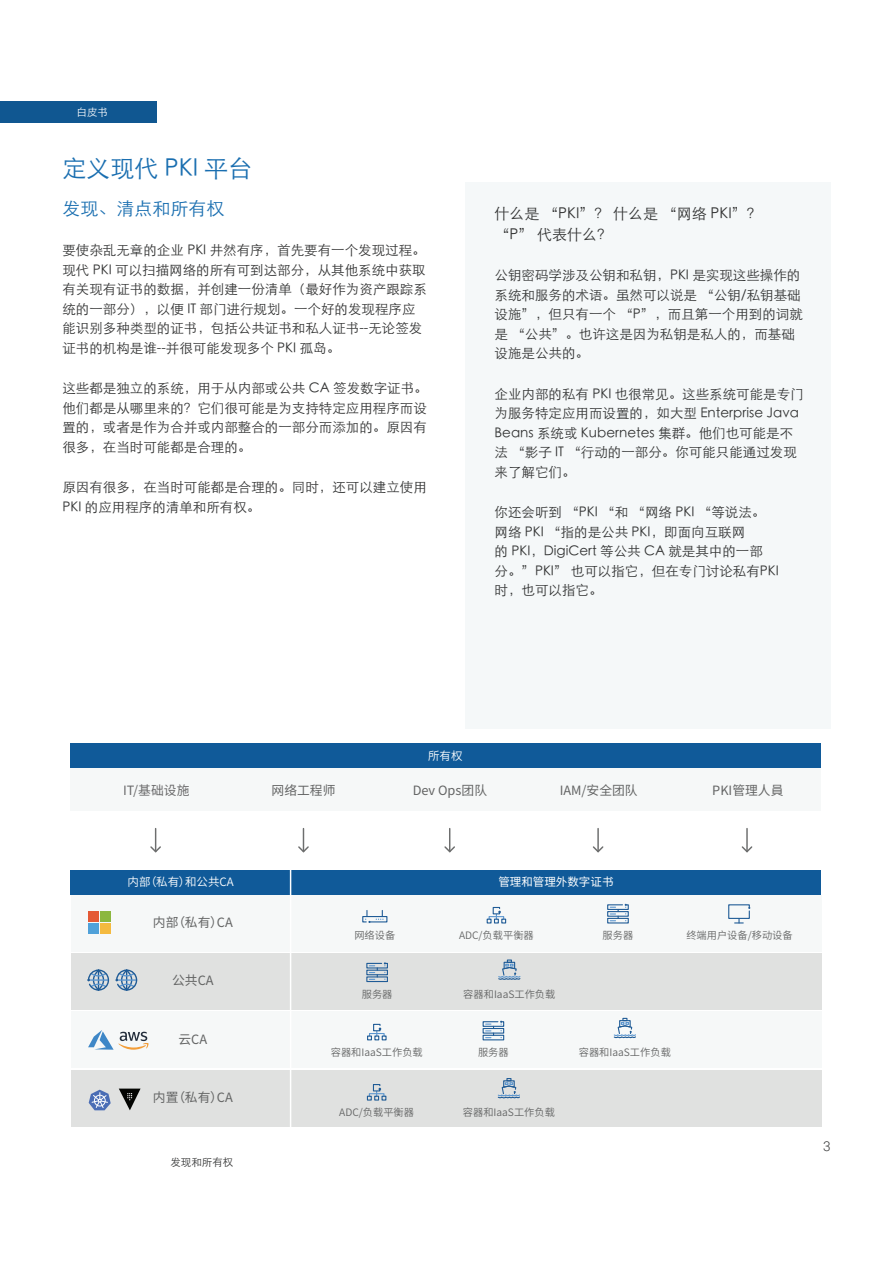
<style>
.page{position:relative;width:893px;height:1263px;background:#fff}
.page>*{position:absolute;margin:0;border:0;box-sizing:border-box;transform-origin:0 0}
.t1{font:24px "ST Xihei";color:#196eb0}
.t2{font:18px "ST Xihei";color:#196eb0}
.t3{font:15px/21px "ST Xihei";color:#333434}
.t4{font:13.5px/19.5px "ST Xihei";color:#333434}
.t5{font:300 13.5px "Roboto";color:#333434}
.t6{font:12.75px "Source Han Sans CN";color:#646565}
.t7{font:12.75px "Source Han Sans CN";color:#6a6a6b}
.t8{font:11.55px "Source Han Sans CN";color:#fff}
.t9{font:11.55px "Source Han Sans CN";color:#fff}
.t10{font:10.5px "ST Xihei";color:#333434}
.t11{font:10.5px "ST Xihei";color:#fff}
.t12{font:10.2px "Source Han Sans CN";color:#646565}
</style>
<div class="page">
<div style="left:0;top:101px;width:157px;height:22px;background:#105791"></div>
<div style="left:465px;top:183px;width:365px;height:546px;background:#f5f8f9"></div>
<div style="left:70px;top:763px;width:751px;height:48px;background:#f6f8f8"></div>
<div style="left:70px;top:743px;width:751px;height:24px;background:#105a99"></div>
<div style="left:70px;top:870px;width:751px;height:24px;background:#105a99"></div>
<div style="left:71px;top:895px;width:750px;height:56px;background:#f6f8f8"></div>
<svg style="left:741px;top:846px;width:12px;height:7px"></svg>
<hr style="left:746px;top:828px;width:2px;height:24px;background:#6d6e6e">
<svg style="left:593px;top:846px;width:11px;height:7px"></svg>
<hr style="left:597px;top:828px;width:2px;height:24px;background:#6d6e6e">
<svg style="left:444px;top:828px;width:11px;height:25px"></svg>
<svg style="left:298px;top:828px;width:11px;height:25px"></svg>
<svg style="left:150px;top:828px;width:11px;height:25px"></svg>
<svg style="left:362px;top:910px;width:26px;height:13px"></svg>
<svg style="left:487px;top:906px;width:19px;height:17px"></svg>
<svg style="left:607px;top:904px;width:22px;height:17px"></svg>
<svg style="left:728px;top:904px;width:22px;height:19px"></svg>
<div style="left:100px;top:911px;width:11px;height:11px;background:#8cb73e"></div>
<div style="left:88px;top:911px;width:11px;height:11px;background:#e45935"></div>
<div style="left:100px;top:923px;width:11px;height:11px;background:#f4ba40"></div>
<div style="left:88px;top:923px;width:11px;height:11px;background:#50a1d9"></div>
<div style="left:71px;top:1012px;width:750px;height:56px;background:#f6f8f8"></div>
<svg style="left:367px;top:1023px;width:20px;height:17px"></svg>
<svg style="left:482px;top:1021px;width:23px;height:17px"></svg>
<div style="left:71px;top:953px;width:750px;height:56px;background:#e0e1e0"></div>
<svg style="left:87px;top:969px;width:62px;height:81px"></svg>
<div style="left:71px;top:1070px;width:750px;height:57px;background:#e0e1e0"></div>
<div style="left:366px;top:976px;width:22px;height:6px;border:1px solid #1f5b96"></div>
<svg style="left:366px;top:962px;width:22px;height:18px"></svg>
<svg style="left:498px;top:959px;width:23px;height:21px"></svg>
<svg style="left:613px;top:1018px;width:23px;height:21px"></svg>
<svg style="left:497px;top:1078px;width:23px;height:21px"></svg>
<hr style="left:290px;top:870px;width:1px;height:258px;background:#fff">
<svg style="left:89px;top:1090px;width:22px;height:20px"></svg>
<svg style="left:119px;top:1088px;width:22px;height:22px"></svg>
<svg style="left:367px;top:1084px;width:19px;height:16px"></svg>
<p class="t11" style="left:76px;top:106px;width:33px">白皮书</p>
<h1 class="t1" style="left:62px;top:156px;width:191px">定义现代 PKI 平台</h1>
<h2 class="t2" style="left:62px;top:199px;width:164px">发现、清点和所有权</h2>
<p class="t4" style="left:62px;top:241px;width:366px">要使杂乱无章的企业 PKI 井然有序，首先要有一个发现过程。现代 PKI 可以扫描网络的所有可到达部分，从其他系统中获取有关现有证书的数据，并创建一份清单（最好作为资产跟踪系统的一部分），以便 IT 部门进行规划。一个好的发现程序应能识别多种类型的证书，包括公共证书和私人证书--无论签发证书的机构是谁--并很可能发现多个 PKI 孤岛。</p>
<p class="t4" style="left:62px;top:378px;width:367px;text-align:justify">这些都是独立的系统，用于从内部或公共 CA 签发数字证书。他们都是从哪里来的？它们很可能是为支持特定应用程序而设置的，或者是作为合并或内部整合的一部分而添加的。原因有很多，在当时可能都是合理的。</p>
<p class="t4" style="left:62px;top:477px;width:366px">原因有很多，在当时可能都是合理的。同时，还可以建立使用<br>PKI 的应用程序的清单和所有权。</p>
<p class="t3" style="left:494px;top:203px;width:269px">什么是 “PKI”？ 什么是 “网络 PKI”？“P” 代表什么？</p>
<p class="t4" style="left:494px;top:266px;width:310px">公钥密码学涉及公钥和私钥，PKI 是实现这些操作的系统和服务的术语。虽然可以说是 “公钥/私钥基础设施”，但只有一个 “P”，而且第一个用到的词就是 “公共”。也许这是因为私钥是私人的，而基础设施是公共的。</p>
<p class="t4" style="left:494px;top:384px;width:311px">企业内部的私有 PKI 也很常见。这些系统可能是专门为服务特定应用而设置的，如大型 Enterprise Java<br>Beans 系统或 Kubernetes 集群。他们也可能是不法 “影子 IT “行动的一部分。你可能只能通过发现来了解它们。</p>
<p class="t4" style="left:494px;top:503px;width:286px">你还会听到 “PKI “和 “网络 PKI “等说法。网络 PKI “指的是公共 PKI，即面向互联网<br>的 PKI，DigiCert 等公共 CA 就是其中的一部分。”PKI” 也可以指它，但在专门讨论私有PKI时，也可以指它。</p>
<p class="t8" style="left:428px;top:749px;width:36px">所有权</p>
<p class="t7" style="left:123px;top:783px;width:68px">IT/基础设施</p>
<p class="t6" style="left:272px;top:783px;width:65px">网络工程师</p>
<p class="t6" style="left:413px;top:783px;width:76px">Dev Ops团队</p>
<p class="t6" style="left:560px;top:783px;width:80px">IAM/安全团队</p>
<p class="t6" style="left:712px;top:783px;width:73px">PKI管理人員</p>
<p class="t8" style="left:128px;top:875px;width:108px">内部（私有）和公共CA</p>
<p class="t9" style="left:498px;top:875px;width:117px">管理和管理外数字证书</p>
<p class="t6" style="left:153px;top:915px;width:81px">内部（私有）CA</p>
<p class="t6" style="left:172px;top:973px;width:43px">公共CA</p>
<p class="t6" style="left:178px;top:1032px;width:30px">云CA</p>
<p class="t6" style="left:153px;top:1090px;width:81px">内置（私有）CA</p>
<p class="t10" style="left:170px;top:1157px;width:64px">发现和所有权</p>
<p class="t12" style="left:354px;top:929px;width:42px">网络设备</p>
<p class="t12" style="left:459px;top:929px;width:76px">ADC/负载平衡器</p>
<p class="t12" style="left:603px;top:929px;width:32px">服务器</p>
<p class="t12" style="left:686px;top:929px;width:108px">终端用户设备/移动设备</p>
<p class="t12" style="left:362px;top:988px;width:32px">服务器</p>
<p class="t12" style="left:463px;top:988px;width:94px">容器和IaaS工作负载</p>
<p class="t12" style="left:331px;top:1046px;width:94px">容器和IaaS工作负载</p>
<p class="t12" style="left:478px;top:1046px;width:32px">服务器</p>
<p class="t12" style="left:339px;top:1106px;width:76px">ADC/负载平衡器</p>
<p class="t12" style="left:463px;top:1106px;width:94px">容器和IaaS工作负载</p>
<p class="t12" style="left:579px;top:1046px;width:94px">容器和IaaS工作负载</p>
<p class="t5" style="left:823px;top:1136px;width:9px">3</p>
</div>
